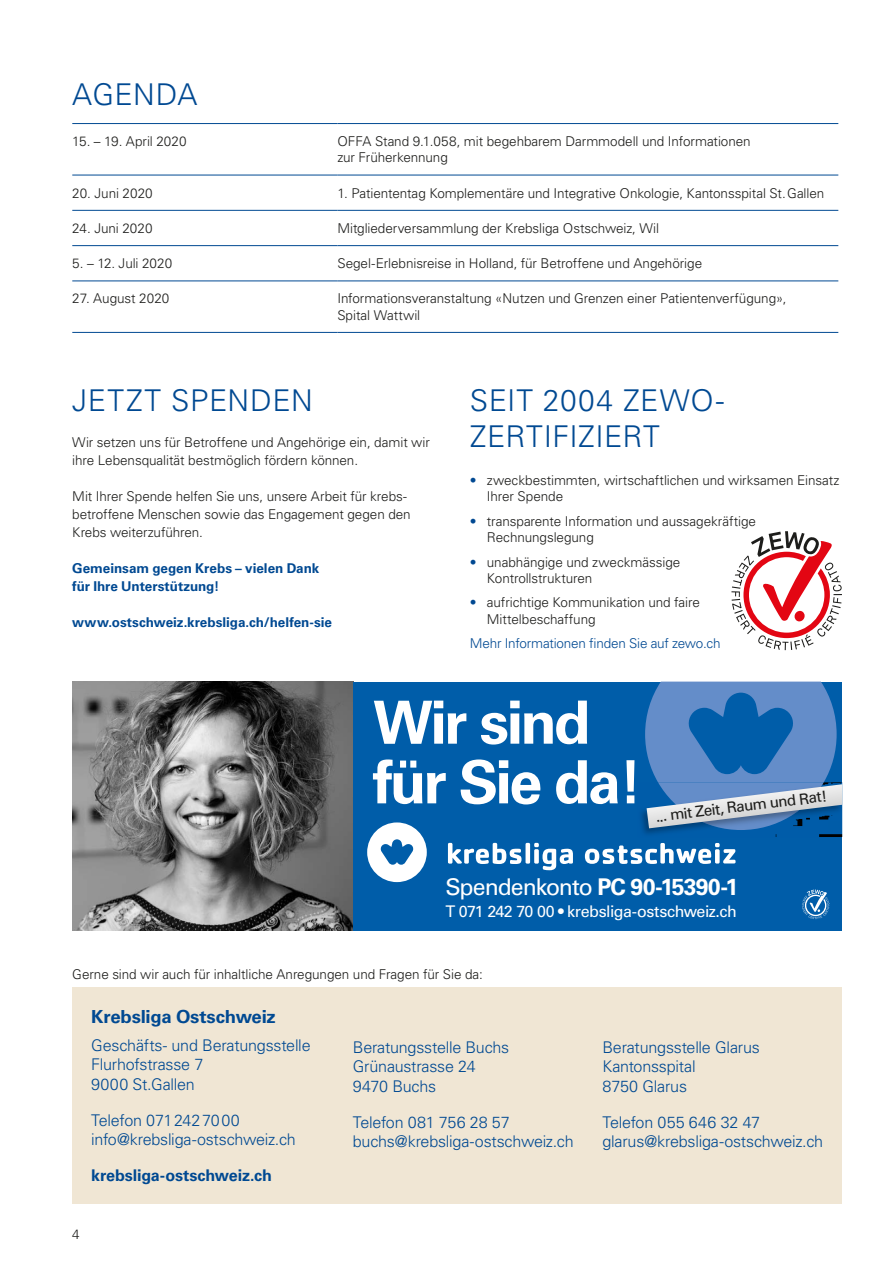
<style>
.page{position:relative;width:893px;height:1263px;background:#fff}
.page>*{position:absolute;margin:0;border:0;box-sizing:border-box;transform-origin:0 0}
.t1{font:700 59.7px/59.7px "Univers";letter-spacing:-.045em;color:#fff}
.t2{font:300 30px/36px "Univers LT Std";letter-spacing:.02em;color:#004992}
.t3{font:23.1px "Univers";letter-spacing:-.045em;color:#fff}
.t4{font:700 18px "Univers LT Std";letter-spacing:-.015em;color:#004992}
.Fliesstext_Linksbünd{font:300 16.2px/19.5px "Univers LT Std";letter-spacing:-.015em;color:#004992}
.Fliesstext_Linksbünd-2{font:700 16.2px "Univers LT Std";letter-spacing:-.01em;color:#004992}
.t5{font:16.05px "Univers";letter-spacing:-.03em;color:#fff}
.t6{font:15.3px "Univers";color:#1d1d1b}
.Fliesstext_Linksbünd-3{font:300 13.5px/16.2px "Univers LT Std";letter-spacing:-.005em;color:#1d1d1b}
.Fliesstext_Linksbünd-4{font:700 13.5px/18px "Univers LT Std";color:#004992}
.Aufzählung{font:300 13.5px "Univers LT Std";letter-spacing:-.015em;color:#004992}
.s1{color:#004992}
.s2{font-weight:700}
</style>
<div class="page">
<div style="left:72px;top:987px;width:770px;height:216px;background:#f0e6d4"></div>
<hr style="left:72px;top:123px;width:265px;height:1px;background:#004992">
<hr style="left:337px;top:123px;width:501px;height:1px;background:#004992">
<hr style="left:72px;top:175px;width:265px;height:1px;background:#004992">
<hr style="left:337px;top:175px;width:501px;height:1px;background:#004992">
<hr style="left:72px;top:210px;width:265px;height:1px;background:#004992">
<hr style="left:337px;top:210px;width:501px;height:1px;background:#004992">
<hr style="left:72px;top:245px;width:265px;height:1px;background:#004992">
<hr style="left:337px;top:245px;width:501px;height:1px;background:#004992">
<hr style="left:72px;top:281px;width:265px;height:1px;background:#004992">
<hr style="left:337px;top:281px;width:501px;height:1px;background:#004992">
<hr style="left:72px;top:332px;width:265px;height:1px;background:#004992">
<hr style="left:337px;top:332px;width:501px;height:1px;background:#004992">
<img style="left:72px;top:682px;width:282px;height:248px">
<div style="left:354px;top:682px;width:488px;height:248px;background:#005da9"></div>
<svg style="left:448px;top:843px;width:73px;height:21px"></svg>
<div style="left:525px;top:843px;width:5px;height:21px;background:#fff;border-radius:2px"></div>
<svg style="left:534px;top:843px;width:39px;height:27px"></svg>
<svg style="left:367px;top:822px;width:60px;height:60px"></svg>
<svg style="left:585px;top:843px;width:151px;height:21px"></svg>
<img style="left:641px;top:810px;width:201px;height:27px">
<img style="left:658px;top:828px;width:166px;height:2px">
<svg style="left:645px;top:682px;width:197px;height:146px"></svg>
<svg style="left:802px;top:889px;width:27px;height:30px"></svg>
<svg style="left:731px;top:531px;width:111px;height:119px"></svg>
<h1 class="t2" style="left:72px;top:77px;width:127px">AGENDA</h1>
<p class="Fliesstext_Linksbünd-3" style="left:72px;top:133px;width:116px">15. – 19. April 2020</p>
<p class="Fliesstext_Linksbünd-3" style="left:337px;top:133px;width:415px">OFFA Stand 9.1.058, mit begehbarem Darmmodell und Informationen zur Früherkennung</p>
<p class="Fliesstext_Linksbünd-3" style="left:72px;top:185px;width:82px">20. Juni 2020</p>
<p class="Fliesstext_Linksbünd-3" style="left:337px;top:185px;width:488px">1. Patiententag Komplementäre und Integrative Onkologie, Kantonsspital St.Gallen</p>
<p class="Fliesstext_Linksbünd-3" style="left:72px;top:220px;width:82px">24. Juni 2020</p>
<p class="Fliesstext_Linksbünd-3" style="left:337px;top:220px;width:323px">Mitgliederversammlung der Krebsliga Ostschweiz, Wil</p>
<p class="Fliesstext_Linksbünd-3" style="left:72px;top:255px;width:102px">5. – 12. Juli 2020</p>
<p class="Fliesstext_Linksbünd-3" style="left:337px;top:255px;width:366px">Segel-Erlebnisreise in Holland, für Betroffene und Angehörige</p>
<p class="Fliesstext_Linksbünd-3" style="left:72px;top:291px;width:99px">27. August 2020</p>
<p class="Fliesstext_Linksbünd-3" style="left:337px;top:291px;width:451px">Informationsveranstaltung «Nutzen und Grenzen einer Patientenverfügung»,<br>Spital Wattwil</p>
<h1 class="t2" style="left:72px;top:383px;width:242px">JETZT SPENDEN</h1>
<p class="Fliesstext_Linksbünd-3" style="left:72px;top:433px;width:359px;line-height:18px">Wir setzen uns für Betroffene und Angehörige ein, damit wir ihre Lebensqualität bestmöglich fördern können.</p>
<p class="Fliesstext_Linksbünd-3" style="left:72px;top:487px;width:340px;line-height:18px">Mit Ihrer Spende helfen Sie uns, unsere Arbeit für krebs&shy;betroffene Menschen sowie das Engagement gegen den<br>Krebs weiterzuführen.</p>
<p class="Fliesstext_Linksbünd-4" style="left:72px;top:560px;width:249px">Gemeinsam gegen Krebs – vielen Dank für Ihre Unterstützung!</p>
<p class="Fliesstext_Linksbünd-4" style="left:72px;top:614px;width:261px">www.ostschweiz.krebsliga.ch/helfen-sie</p>
<h1 class="t2" style="left:470px;top:383px;width:256px">SEIT 2004 ZEWO-<br>ZERTIFIZIERT</h1>
<p class="Fliesstext_Linksbünd-3" style="left:487px;top:472px;width:354px;text-indent:-17px"><span class="s1">•</span> zweckbestimmten, wirtschaftlichen und wirksamen Einsatz<br>Ihrer Spende</p>
<p class="Fliesstext_Linksbünd-3" style="left:487px;top:513px;width:271px;text-indent:-17px"><span class="s1">•</span> transparente Information und aussagekräftige<br>Rechnungslegung</p>
<p class="Fliesstext_Linksbünd-3" style="left:487px;top:554px;width:195px;text-indent:-17px"><span class="s1">•</span> unabhängige und zweckmässige<br>Kontrollstrukturen</p>
<p class="Fliesstext_Linksbünd-3" style="left:487px;top:594px;width:214px;text-indent:-17px"><span class="s1">•</span> aufrichtige Kommunikation und faire<br>Mittelbeschaffung</p>
<p class="Aufzählung" style="left:470px;top:635px;width:252px">Mehr Informationen finden Sie auf zewo.ch</p>
<p class="t1" style="left:373px;top:693px;width:271px">Wir sind für Sie da!</p>
<p class="t6" style="left:655px;top:808px;width:174px;rotate:-7deg">... mit Zeit, Raum und Rat!</p>
<p class="t3" style="left:445px;top:873px;width:295px">Spendenkonto <span class="s2">PC 90-15390-1</span></p>
<p class="t5" style="left:445px;top:902px;width:293px">T 071 242 70 00 • krebsliga-ostschweiz.ch</p>
<p class="Fliesstext_Linksbünd-3" style="left:72px;top:966px;width:412px">Gerne sind wir auch für inhaltliche Anregungen und Fragen für Sie da:</p>
<h3 class="t4" style="left:91px;top:1006px;width:186px">Krebsliga Ostschweiz</h3>
<p class="Fliesstext_Linksbünd" style="left:91px;top:1035px;width:221px">Geschäfts- und Beratungsstelle<br>Flurhofstrasse 7</p>
<p class="Fliesstext_Linksbünd" style="left:91px;top:1074px;width:105px">9000 St.Gallen</p>
<p class="Fliesstext_Linksbünd" style="left:91px;top:1110px;width:206px">Telefon 0712427000 info@krebsliga-ostschweiz.ch</p>
<p class="Fliesstext_Linksbünd-2" style="left:91px;top:1166px;width:182px">krebsliga-ostschweiz.ch</p>
<p class="Fliesstext_Linksbünd-3" style="left:72px;top:1226px;width:9px">4</p>
<p class="Fliesstext_Linksbünd" style="left:353px;top:1037px;width:158px">Beratungsstelle Buchs</p>
<p class="Fliesstext_Linksbünd" style="left:353px;top:1057px;width:124px">Grünaustrasse 24</p>
<p class="Fliesstext_Linksbünd" style="left:353px;top:1076px;width:85px">9470 Buchs</p>
<p class="Fliesstext_Linksbünd" style="left:353px;top:1112px;width:159px">Telefon 081 756 28 57</p>
<p class="Fliesstext_Linksbünd" style="left:353px;top:1132px;width:222px">buchs@krebsliga-ostschweiz.ch</p>
<p class="Fliesstext_Linksbünd" style="left:602px;top:1037px;width:159px">Beratungsstelle Glarus</p>
<p class="Fliesstext_Linksbünd" style="left:602px;top:1057px;width:95px">Kantonsspital</p>
<p class="Fliesstext_Linksbünd" style="left:602px;top:1076px;width:86px">8750 Glarus</p>
<p class="Fliesstext_Linksbünd" style="left:602px;top:1112px;width:159px">Telefon 055 646 32 47</p>
<p class="Fliesstext_Linksbünd" style="left:602px;top:1132px;width:222px">glarus@krebsliga-ostschweiz.ch</p>
</div>
